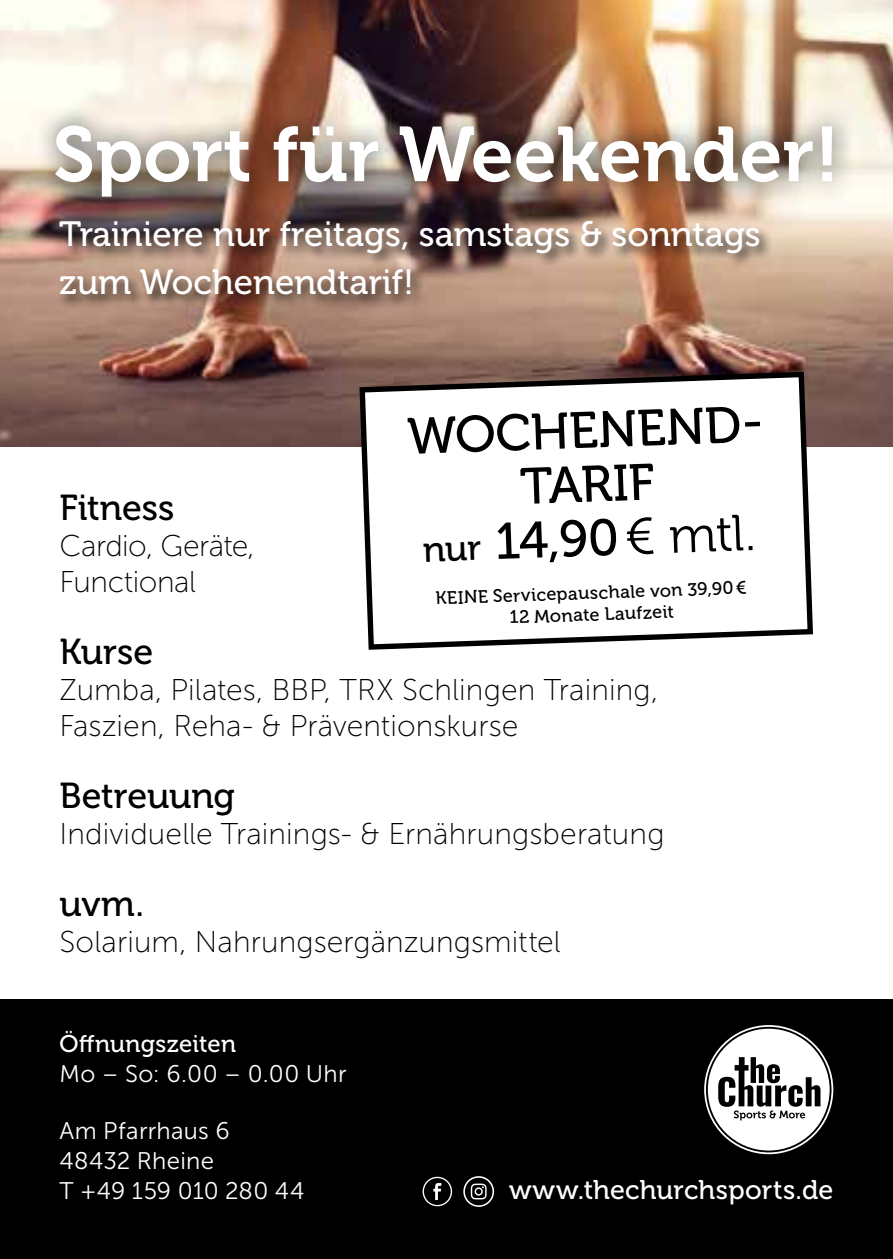
<style>
.page{position:relative;width:893px;height:1259px;background:#fff}
.page>*{position:absolute;margin:0;border:0;box-sizing:border-box;transform-origin:0 0}
.t1{font:77.1px "Museo 700";color:#fff}
.t2{font:51px/54px "Museo 500";color:#000;text-align:center}
.t3{font:36px "Museo 500";letter-spacing:-.005em;color:#000}
.t4{font:35.1px/48px "Museo 500";color:#fff}
.t5{font:30px/36px "Museo Sans 100";letter-spacing:.005em;color:#000}
.t6{font:30px/36px "Museo Sans 100";letter-spacing:-.015em;color:#000}
.t7{font:27px "Museo 500";letter-spacing:.01em;color:#fff}
.t8{font:24px/30px "Museo Sans 300";letter-spacing:.015em;color:#fff}
.t9{font:24px "Museo 500";letter-spacing:.01em;color:#fff}
.t10{font:18px/21.6px "Museo 500";color:#000;text-align:center}
.s1{font-size:36px}
.s2{font-family:"Museo 300"}
</style>
<div class="page">
<img style="left:0;top:0;width:893px;height:447px">
<div style="left:0;top:999px;width:893px;height:260px;background:#000"></div>
<svg style="left:423px;top:1176px;width:29px;height:30px"></svg>
<div style="left:463px;top:1176px;width:31px;height:30px;border:1px solid #fff;border-radius:50%"></div>
<svg style="left:465px;top:1177px;width:27px;height:28px"></svg>
<div style="left:708px;top:1028px;width:122px;height:122px;background:#fff;border-radius:50%"></div>
<svg style="left:718px;top:1057px;width:102px;height:63px"></svg>
<svg style="left:357px;top:369px;width:459px;height:281px"></svg>
<div style="left:35px;top:102px;width:821px;height:117px;background:#000;opacity:.75"></div>
<div style="left:56px;top:219px;width:717px;height:90px;background:#000;opacity:.75"></div>
<h1 class="t1" style="left:53px;top:112px;width:789px">Sport für Weekender!</h1>
<p class="t4" style="left:59px;top:211px;width:703px">Trainiere nur freitags, samstags &amp; sonntags zum Wochenendtarif!</p>
<p class="t3" style="left:60px;top:488px;width:116px">Fitness</p>
<p class="t6" style="left:60px;top:528px;width:197px">Cardio, Geräte,<br>Functional</p>
<h2 class="t2" style="left:406px;top:410px;width:361px;rotate:-2deg">WOCHENEND-<br>TARIF<br><span class="s1">nur</span> 14,90<span class="s2">€ mtl.</span></h2>
<p class="t10" style="left:435px;top:587px;width:313px;rotate:-2deg">KEINE Servicepauschale von 39,90€<br>12 Monate Laufzeit</p>
<p class="t3" style="left:60px;top:632px;width:95px">Kurse</p>
<p class="t5" style="left:60px;top:672px;width:600px">Zumba, Pilates, BBP, TRX Schlingen Training,<br>Faszien, Reha- &amp; Präventionskurse</p>
<p class="t3" style="left:60px;top:776px;width:177px">Betreuung</p>
<p class="t5" style="left:60px;top:816px;width:606px">Individuelle Trainings- &amp; Ernährungsberatung</p>
<p class="t3" style="left:60px;top:884px;width:86px">uvm.</p>
<p class="t5" style="left:60px;top:924px;width:503px">Solarium, Nahrungsergänzungsmittel</p>
<p class="t9" style="left:60px;top:1031px;width:178px">Öffnungszeiten</p>
<p class="t8" style="left:60px;top:1059px;width:289px">Mo – So: 6.00 – 0.00 Uhr</p>
<p class="t8" style="left:60px;top:1116px;width:246px">Am Pfarrhaus 6<br>48432 Rheine<br>T +49 159 010 280 44</p>
<p class="t7" style="left:509px;top:1175px;width:326px">www.thechurchsports.de</p>
</div>
